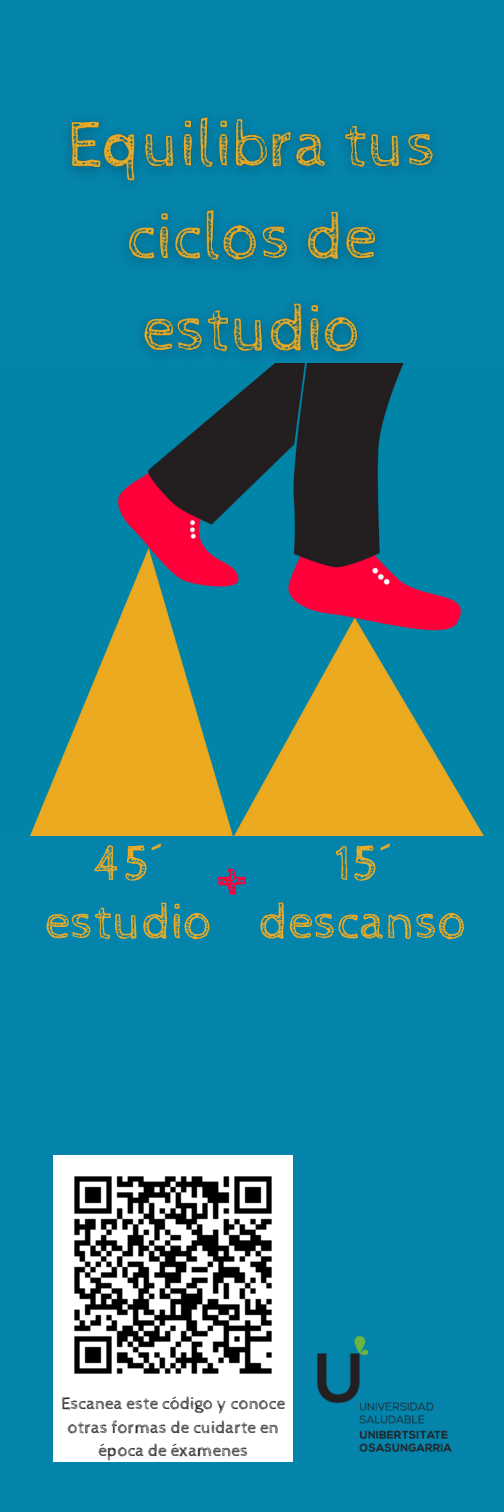
<style>
.page{position:relative;width:504px;height:1512px;background:#0483ab}
.page>*{position:absolute;margin:0;border:0;box-sizing:border-box;transform-origin:0 0}
.t1{font:78.05px "Cabin Sketch";color:#fb033b}
.t2{font:51.1px "Cabin Sketch";color:#ebab26}
.t3{font:17.5px/23.4px "Cabin Sketch";color:#201c1f;text-align:center}
</style>
<div class="page">
<img style="left:68px;top:116px;width:366px;height:240px">
<img style="left:29px;top:363px;width:455px;height:473px">
<div style="left:54px;top:1395px;width:239px;height:67px;background:#fff"></div>
<img style="left:54px;top:1155px;width:238px;height:239px">
<img style="left:317px;top:1335px;width:135px;height:117px">
<p class="t2" style="left:94px;top:835px;width:71px">45´</p>
<p class="t2" style="left:45px;top:894px;width:169px">estudio</p>
<p class="t1" style="left:215px;top:834px;width:38px">+</p>
<p class="t2" style="left:334px;top:835px;width:60px">15´</p>
<p class="t2" style="left:259px;top:894px;width:210px">descanso</p>
<p class="t3" style="left:61px;top:1393px;width:225px">Escanea este código y conoce otras formas de cuidarte en época de éxamenes</p>
</div>
